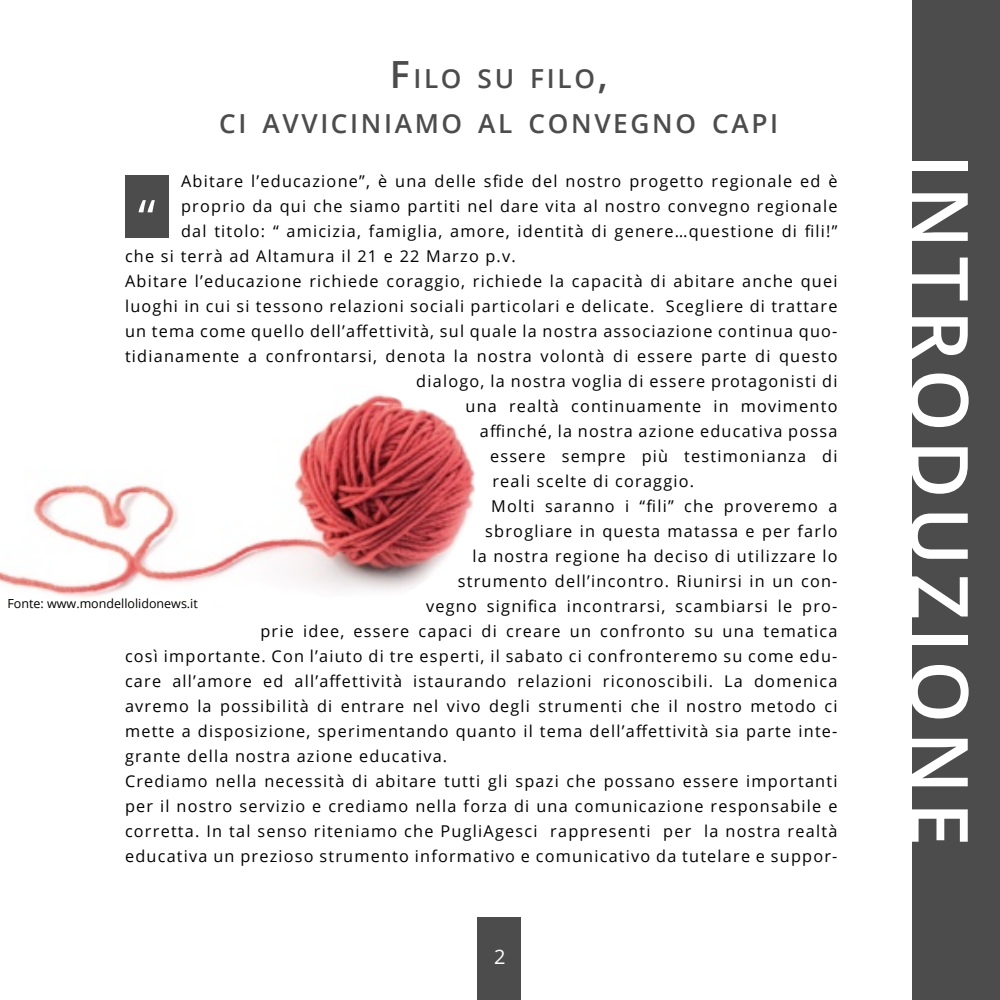
<style>
.page{position:relative;width:1000px;height:1000px;background:#fff}
.page>*{position:absolute;margin:0;border:0;box-sizing:border-box;transform-origin:0 0}
.t1{font:600 80px "Open Sans";letter-spacing:.1em;color:#fff}
.t2{font:600 26.25px/45px "Open Sans";letter-spacing:.1em;color:#4d4c4d;text-align:center}
.t3{font:20px "Open Sans";color:#fff}
.t4{font:16.25px "Open Sans";letter-spacing:.075em;color:#000}
.t5{font:12.5px "Open Sans";color:#000}
.s1{font-size:37.5px}
</style>
<div class="page">
<div style="left:912px;top:0;width:88px;height:1000px;background:#4d4c4d"></div>
<div style="left:477px;top:918px;width:44px;height:82px;background:#4d4c4d"></div>
<div style="left:125px;top:175px;width:44px;height:63px;background:#4d4c4d"></div>
<svg style="left:139px;top:200px;width:16px;height:12px"></svg>
<img style="left:0;top:394px;width:475px;height:204px">
<h2 class="t2" style="left:219px;top:55px;width:561px"><span class="s1">F</span>ILO SU FILO<span class="s1">,<br></span>CI AVVICINIAMO AL CONVEGNO CAPI</h2>
<p class="t4" style="left:181px;top:170px;width:658px">Abitare l’educazione”, è una delle sfide del nostro progetto regionale ed è</p>
<p class="t4" style="left:181px;top:195px;width:658px">proprio da qui che siamo partiti nel dare vita al nostro convegno regionale</p>
<p class="t4" style="left:181px;top:220px;width:658px">dal titolo: “ amicizia, famiglia, amore, identità di genere…questione di fili!”</p>
<p class="t4" style="left:125px;top:245px;width:392px">che si terrà ad Altamura il 21 e 22 Marzo p.v.</p>
<p class="t4" style="left:125px;top:270px;width:714px">Abitare l’educazione richiede coraggio, richiede la capacità di abitare anche quei</p>
<p class="t4" style="left:125px;top:295px;width:714px">luoghi in cui si tessono relazioni sociali particolari e delicate. Scegliere di trattare</p>
<p class="t4" style="left:125px;top:320px;width:714px">un tema come quello dell’affettività, sul quale la nostra associazione continua quo-</p>
<p class="t4" style="left:125px;top:345px;width:714px">tidianamente a confrontarsi, denota la nostra volontà di essere parte di questo</p>
<p class="t4" style="left:416px;top:370px;width:423px">dialogo, la nostra voglia di essere protagonisti di</p>
<p class="t4" style="left:465px;top:395px;width:374px">una realtà continuamente in movimento</p>
<p class="t4" style="left:480px;top:420px;width:359px">affinché, la nostra azione educativa possa</p>
<p class="t4" style="left:490px;top:445px;width:349px">essere sempre più testimonianza di</p>
<p class="t4" style="left:492px;top:470px;width:203px">reali scelte di coraggio.</p>
<p class="t4" style="left:491px;top:495px;width:348px">Molti saranno i “fili” che proveremo a</p>
<p class="t4" style="left:485px;top:520px;width:354px">sbrogliare in questa matassa e per farlo</p>
<p class="t4" style="left:472px;top:545px;width:367px">la nostra regione ha deciso di utilizzare lo</p>
<p class="t4" style="left:458px;top:570px;width:381px">strumento dell’incontro. Riunirsi in un con-</p>
<p class="t4" style="left:426px;top:595px;width:413px">vegno significa incontrarsi, scambiarsi le pro-</p>
<p class="t4" style="left:260px;top:620px;width:579px">prie idee, essere capaci di creare un confronto su una tematica</p>
<p class="t4" style="left:125px;top:645px;width:714px">così importante. Con l’aiuto di tre esperti, il sabato ci confronteremo su come edu-</p>
<p class="t4" style="left:125px;top:670px;width:714px">care all’amore ed all’affettività istaurando relazioni riconoscibili. La domenica</p>
<p class="t4" style="left:125px;top:695px;width:714px">avremo la possibilità di entrare nel vivo degli strumenti che il nostro metodo ci</p>
<p class="t4" style="left:125px;top:720px;width:714px">mette a disposizione, sperimentando quanto il tema dell’affettività sia parte inte-</p>
<p class="t4" style="left:125px;top:745px;width:324px">grante della nostra azione educativa.</p>
<p class="t4" style="left:125px;top:770px;width:714px">Crediamo nella necessità di abitare tutti gli spazi che possano essere importanti</p>
<p class="t4" style="left:125px;top:795px;width:714px">per il nostro servizio e crediamo nella forza di una comunicazione responsabile e</p>
<p class="t4" style="left:125px;top:820px;width:714px">corretta. In tal senso riteniamo che PugliAgesci rappresenti per la nostra realtà</p>
<p class="t4" style="left:125px;top:845px;width:714px">educativa un prezioso strumento informativo e comunicativo da tutelare e suppor-</p>
<p class="t5" style="left:8px;top:594px;width:192px">Fonte: www.mondellolidonews.it</p>
<p class="t3" style="left:494px;top:943px;width:13px">2</p>
<h1 class="t1" style="left:996px;top:153px;width:695px;rotate:90deg">INTRODUZIONE</h1>
</div>
